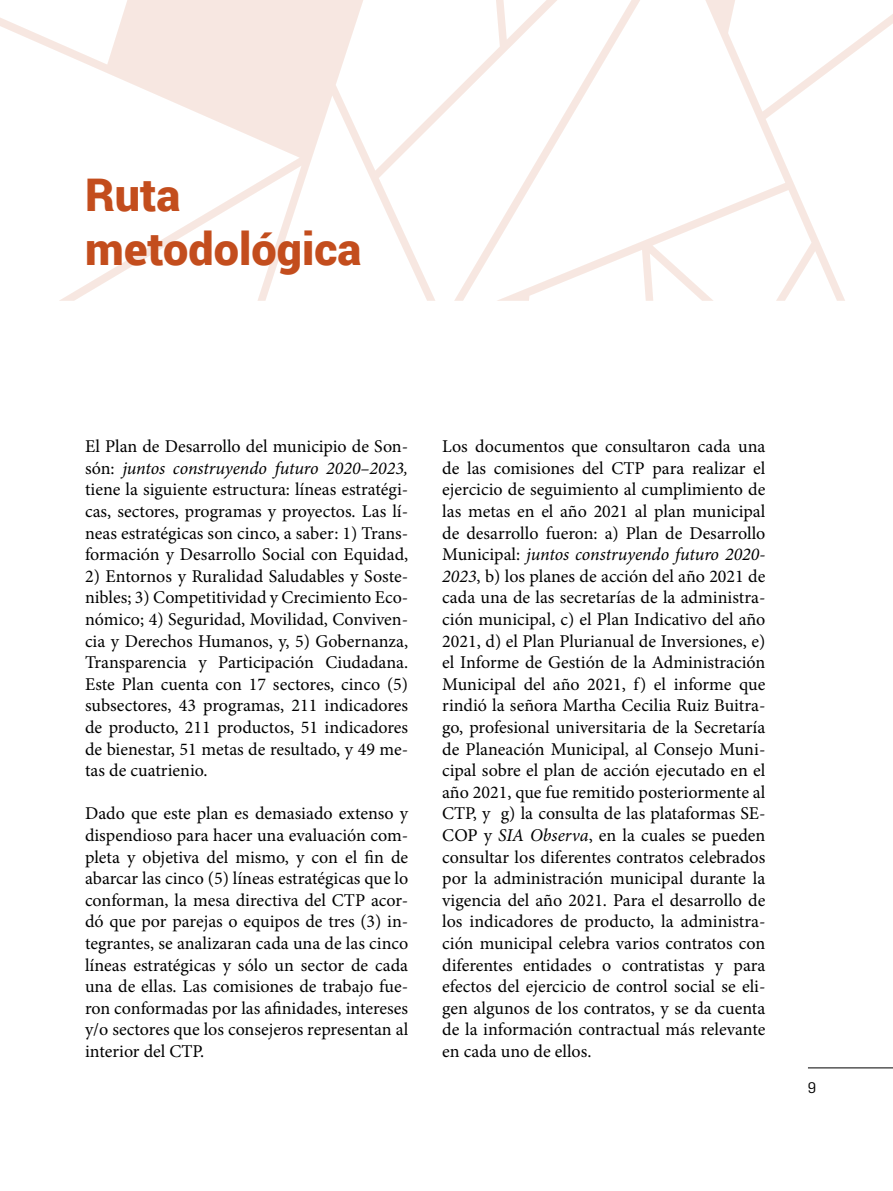
<style>
.page{position:relative;width:893px;height:1191px;background:#fff}
.page>*{position:absolute;margin:0;border:0;box-sizing:border-box;transform-origin:0 0}
.t1{font:900 45px/54px "Roboto";color:#c34d1d}
.t2{font:18px/21.6px "Minion Pro";color:#000;text-align:justify}
.t3{font:15px "Flama";color:#000}
.s1{font-style:italic}
</style>
<div class="page">
<hr style="left:808px;top:1067px;width:85px;height:1px;background:#000">
<svg style="left:1px;top:0;width:892px;height:301px"></svg>
<h1 class="t1" style="left:85px;top:166px;width:278px">Ruta metodológica</h1>
<p class="t2" style="left:85px;top:435px;width:325px">El Plan de Desarrollo del municipio de Son&shy;són: <span class="s1">juntos construyendo futuro 2020–2023, </span>tiene la siguiente estructura: líneas estratégi&shy;cas, sectores, programas y proyectos. Las lí&shy;neas estratégicas son cinco, a saber: 1) Trans&shy;formación y Desarrollo Social con Equidad,</p>
<p class="t2" style="left:85px;top:565px;width:325px">2) Entornos y Ruralidad Saludables y Soste&shy;nibles; 3) Competitividad y Crecimiento Eco&shy;nómico; 4) Seguridad, Movilidad, Conviven&shy;cia y Derechos Humanos, y, 5) Gobernanza, Transparencia y Participación Ciudadana.<br>Este Plan cuenta con 17 sectores, cinco (5) subsectores, 43 programas, 211 indicadores de producto, 211 productos, 51 indicadores de bienestar, 51 metas de resultado, y 49 me&shy;tas de cuatrienio.</p>
<p class="t2" style="left:85px;top:803px;width:325px">Dado que este plan es demasiado extenso y dispendioso para hacer una evaluación com&shy;pleta y objetiva del mismo, y con el fin de abarcar las cinco (5) líneas estratégicas que lo conforman, la mesa directiva del CTP acor&shy;dó que por parejas o equipos de tres (3) in&shy;tegrantes, se analizaran cada una de las cinco líneas estratégicas y sólo un sector de cada una de ellas. Las comisiones de trabajo fue&shy;ron conformadas por las afinidades, intereses y/o sectores que los consejeros representan al interior del CTP.</p>
<p class="t2" style="left:442px;top:435px;width:325px">Los documentos que consultaron cada una de las comisiones del CTP para realizar el ejercicio de seguimiento al cumplimiento de las metas en el año 2021 al plan municipal de desarrollo fueron: a) Plan de Desarrollo Municipal: <span class="s1">juntos construyendo futuro 2020- 2023</span>, b) los planes de acción del año 2021 de cada una de las secretarías de la administra&shy;ción municipal, c) el Plan Indicativo del año 2021, d) el Plan Plurianual de Inversiones, e) el Informe de Gestión de la Administración Municipal del año 2021, f) el informe que rindió la señora Martha Cecilia Ruiz Buitra&shy;go, profesional universitaria de la Secretaría de Planeación Municipal, al Consejo Muni&shy;cipal sobre el plan de acción ejecutado en el año 2021, que fue remitido posteriormente al CTP, y g) la consulta de las plataformas SE-COP y <span class="s1">SIA Observa</span>, en la cuales se pueden consultar los diferentes contratos celebrados por la administración municipal durante la vigencia del año 2021. Para el desarrollo de los indicadores de producto, la administra&shy;ción municipal celebra varios contratos con diferentes entidades o contratistas y para efectos del ejercicio de control social se eli&shy;gen algunos de los contratos, y se da cuenta de la información contractual más relevante en cada uno de ellos.</p>
<p class="t3" style="left:808px;top:1077px;width:10px">9</p>
</div>
